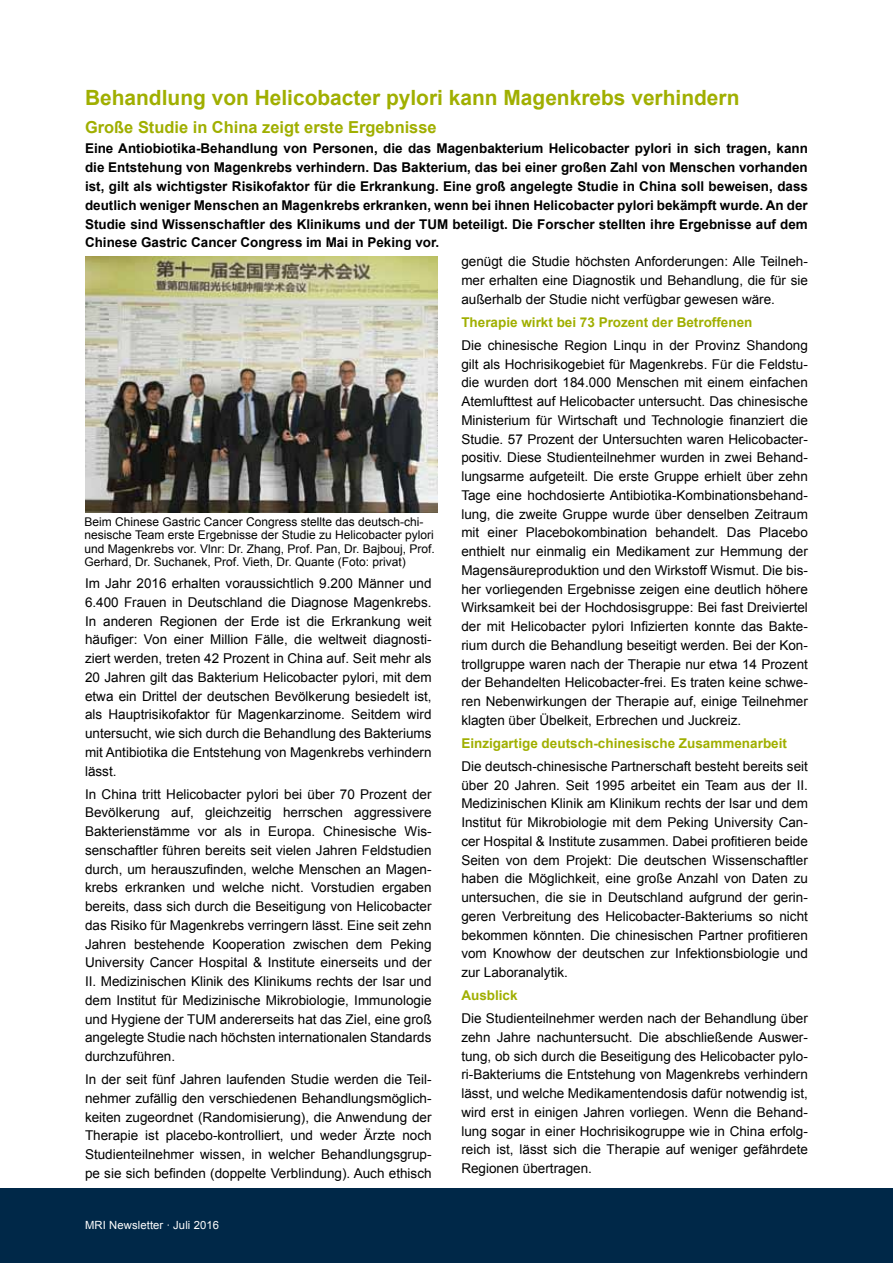
<style>
.page{position:relative;width:893px;height:1263px;background:#fff}
.page>*{position:absolute;margin:0;border:0;box-sizing:border-box;transform-origin:0 0}
.t1{font:700 21px "Arial";color:#a0af00}
.t2{font:700 16.5px "Arial";color:#a0af00}
.t3{font:13.5px/18.8px "Arial";color:#000;text-align:justify}
.t4{font:700 13.5px/18.8px "Arial";color:#000;text-align:justify}
.t5{font:700 13.5px "Arial";color:#a0af00}
.t6{font:12px/13.5px "Arial";color:#000}
.t7{font:11.25px "Arial";letter-spacing:.01em;color:#fff}
</style>
<div class="page">
<div style="left:0;top:1188px;width:893px;height:75px;background:#002848"></div>
<img style="left:85px;top:256px;width:352px;height:257px">
<h1 class="t1" style="left:85px;top:83px;width:656px">Behandlung von Helicobacter pylori kann Magenkrebs verhindern</h1>
<p class="t2" style="left:85px;top:116px;width:353px">Große Studie in China zeigt erste Ergebnisse</p>
<p class="t4" style="left:85px;top:140px;width:724px">Eine Antiobiotika-Behandlung von Personen, die das Magenbakterium Helicobacter pylori in sich tragen, kann die Entstehung von Magenkrebs verhindern. Das Bakterium, das bei einer großen Zahl von Menschen vorhanden ist, gilt als wichtigster Risikofaktor für die Erkrankung. Eine groß angelegte Studie in China soll beweisen, dass deutlich weniger Menschen an Magenkrebs erkranken, wenn bei ihnen Helicobacter pylori bekämpft wurde. An der Studie sind Wissenschaftler des Klinikums und der TUM beteiligt. Die Forscher stellten ihre Ergebnisse auf dem Chinese Gastric Cancer Congress im Mai in Peking vor.</p>
<p class="t6" style="left:85px;top:515px;width:352px">Beim Chinese Gastric Cancer Congress stellte das deutsch-chi&shy;nesische Team erste Ergebnisse der Studie zu Helicobacter pylori und Magenkrebs vor. Vlnr: Dr. Zhang, Prof. Pan, Dr. Bajbouj, Prof.<br>Gerhard, Dr. Suchanek, Prof. Vieth, Dr. Quante (Foto: privat)</p>
<p class="t3" style="left:85px;top:574px;width:348px">Im Jahr 2016 erhalten voraussichtlich 9.200 Männer und 6.400 Frauen in Deutschland die Diagnose Magenkrebs.<br>In anderen Regionen der Erde ist die Erkrankung weit häufiger: Von einer Million Fälle, die weltweit diagnosti&shy;ziert werden, treten 42 Prozent in China auf. Seit mehr als 20 Jahren gilt das Bakterium Helicobacter pylori, mit dem etwa ein Drittel der deutschen Bevölkerung besiedelt ist, als Hauptrisikofaktor für Magenkarzinome. Seitdem wird untersucht, wie sich durch die Behandlung des Bakteriums mit Antibiotika die Entstehung von Magenkrebs verhindern lässt.</p>
<p class="t3" style="left:85px;top:784px;width:348px">In China tritt Helicobacter pylori bei über 70 Prozent der Bevölkerung auf, gleichzeitig herrschen aggressivere Bakterienstämme vor als in Europa. Chinesische Wis&shy;senschaftler führen bereits seit vielen Jahren Feldstudien durch, um herauszufinden, welche Menschen an Magen&shy;krebs erkranken und welche nicht. Vorstudien ergaben bereits, dass sich durch die Beseitigung von Helicobacter das Risiko für Magenkrebs verringern lässt. Eine seit zehn Jahren bestehende Kooperation zwischen dem Peking University Cancer Hospital &amp; Institute einerseits und der II. Medizinischen Klinik des Klinikums rechts der Isar und dem Institut für Medizinische Mikrobiologie, Immunologie und Hygiene der TUM andererseits hat das Ziel, eine groß angelegte Studie nach höchsten internationalen Standards durchzuführen.</p>
<p class="t3" style="left:85px;top:1070px;width:348px">In der seit fünf Jahren laufenden Studie werden die Teil&shy;nehmer zufällig den verschiedenen Behandlungsmöglich&shy;keiten zugeordnet (Randomisierung), die Anwendung der Therapie ist placebo-kontrolliert, und weder Ärzte noch Studienteilnehmer wissen, in welcher Behandlungsgrup&shy;pe sie sich befinden (doppelte Verblindung). Auch ethisch</p>
<p class="t7" style="left:85px;top:1217px;width:136px">MRI Newsletter ∙ Juli 2016--</p>
<p class="t3" style="left:461px;top:252px;width:348px">genügt die Studie höchsten Anforderungen: Alle Teilneh&shy;mer erhalten eine Diagnostik und Behandlung, die für sie außerhalb der Studie nicht verfügbar gewesen wäre.</p>
<p class="t5" style="left:461px;top:313px;width:293px">Therapie wirkt bei 73 Prozent der Betroffenen</p>
<p class="t3" style="left:461px;top:336px;width:348px">Die chinesische Region Linqu in der Provinz Shandong gilt als Hochrisikogebiet für Magenkrebs. Für die Feldstu&shy;die wurden dort 184.000 Menschen mit einem einfachen Atemlufttest auf Helicobacter untersucht. Das chinesische Ministerium für Wirtschaft und Technologie finanziert die Studie. 57 Prozent der Untersuchten waren Helicobacter&shy;positiv. Diese Studienteilnehmer wurden in zwei Behand&shy;lungsarme aufgeteilt. Die erste Gruppe erhielt über zehn Tage eine hochdosierte Antibiotika-Kombinationsbehand&shy;lung, die zweite Gruppe wurde über denselben Zeitraum mit einer Placebokombination behandelt. Das Placebo enthielt nur einmalig ein Medikament zur Hemmung der Magensäureproduktion und den Wirkstoff Wismut. Die bis&shy;her vorliegenden Ergebnisse zeigen eine deutlich höhere Wirksamkeit bei der Hochdosisgruppe: Bei fast Dreiviertel der mit Helicobacter pylori Infizierten konnte das Bakte&shy;rium durch die Behandlung beseitigt werden. Bei der Kon&shy;trollgruppe waren nach der Therapie nur etwa 14 Prozent der Behandelten Helicobacter-frei. Es traten keine schwe&shy;ren Nebenwirkungen der Therapie auf, einige Teilnehmer klagten über Übelkeit, Erbrechen und Juckreiz.</p>
<p class="t5" style="left:461px;top:734px;width:327px">Einzigartige deutsch-chinesische Zusammenarbeit</p>
<p class="t3" style="left:461px;top:757px;width:348px">Die deutsch-chinesische Partnerschaft besteht bereits seit über 20 Jahren. Seit 1995 arbeitet ein Team aus der II.<br>Medizinischen Klinik am Klinikum rechts der Isar und dem Institut für Mikrobiologie mit dem Peking University Can&shy;cer Hospital &amp; Institute zusammen. Dabei profitieren beide Seiten von dem Projekt: Die deutschen Wissenschaftler haben die Möglichkeit, eine große Anzahl von Daten zu untersuchen, die sie in Deutschland aufgrund der gerin&shy;geren Verbreitung des Helicobacter-Bakteriums so nicht bekommen könnten. Die chinesischen Partner profitieren vom Knowhow der deutschen zur Infektionsbiologie und zur Laboranalytik.</p>
<p class="t5" style="left:461px;top:986px;width:58px">Ausblick</p>
<p class="t3" style="left:461px;top:1009px;width:348px">Die Studienteilnehmer werden nach der Behandlung über zehn Jahre nachuntersucht. Die abschließende Auswer&shy;tung, ob sich durch die Beseitigung des Helicobacter pylo&shy;ri-Bakteriums die Entstehung von Magenkrebs verhindern lässt, und welche Medikamentendosis dafür notwendig ist, wird erst in einigen Jahren vorliegen. Wenn die Behand&shy;lung sogar in einer Hochrisikogruppe wie in China erfolg&shy;reich ist, lässt sich die Therapie auf weniger gefährdete Regionen übertragen.</p>
</div>
